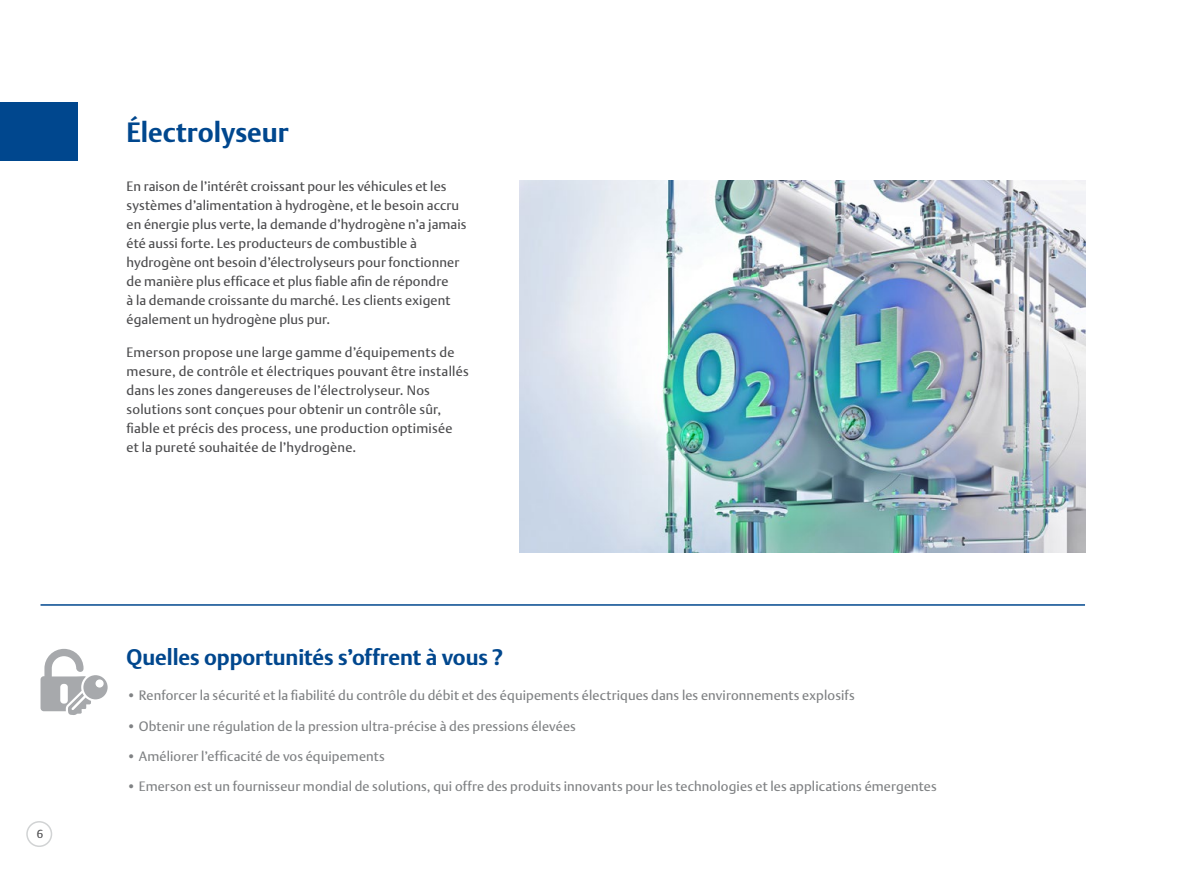
<style>
.page{position:relative;width:1187px;height:893px;background:#fff}
.page>*{position:absolute;margin:0;border:0;box-sizing:border-box;transform-origin:0 0}
.t1{font:700 27.15px "DTL Argo T";color:#00478e}
.SMALLEST{font:700 21.75px "DTL Argo T";letter-spacing:-.005em;color:#00478e}
.t2{font:13.5px/19px "DTL Argo T";letter-spacing:.01em;color:#4c4c4e}
.SMALLEST-2{font:13.5px "DTL Argo T";letter-spacing:.01em;color:#808284}
.t3{font:11.55px "DTL Argo T";color:#4c4c4e}
</style>
<div class="page">
<div style="left:0;top:102px;width:77px;height:58px;background:#00478e"></div>
<img style="left:519px;top:180px;width:565px;height:372px">
<svg style="left:41px;top:649px;width:67px;height:66px"></svg>
<hr style="left:40px;top:604px;width:1044px;height:2px;background:#00478e">
<div style="left:26px;top:821px;width:26px;height:26px;border:2px solid #d1d3d4;border-radius:50%"></div>
<p class="t3" style="left:37px;top:827px;width:8px">6</p>
<p class="t1" style="left:126px;top:116px;width:164px">Électrolyseur</p>
<p class="t2" style="left:126px;top:176px;width:341px">En raison de l’intérêt croissant pour les véhicules et les systèmes d’alimentation à hydrogène, et le besoin accru en énergie plus verte, la demande d’hydrogène n’a jamais été aussi forte. Les producteurs de combustible à hydrogène ont besoin d’électrolyseurs pour fonctionner de manière plus efficace et plus fiable afin de répondre<br>à la demande croissante du marché. Les clients exigent également un hydrogène plus pur.</p>
<p class="t2" style="left:126px;top:342px;width:344px">Emerson propose une large gamme d’équipements de mesure, de contrôle et électriques pouvant être installés dans les zones dangereuses de l’électrolyseur. Nos solutions sont conçues pour obtenir un contrôle sûr, fiable et précis des process, une production optimisée<br>et la pureté souhaitée de l’hydrogène.</p>
<p class="SMALLEST" style="left:126px;top:645px;width:378px">Quelles opportunités s’offrent à vous ?</p>
<p class="SMALLEST-2" style="left:126px;top:688px;width:729px">• Renforcer la sécurité et la fiabilité du contrôle du débit et des équipements électriques dans les environnements explosifs</p>
<p class="SMALLEST-2" style="left:126px;top:718px;width:451px">• Obtenir une régulation de la pression ultra-précise à des pressions élevées</p>
<p class="SMALLEST-2" style="left:126px;top:748px;width:260px">• Améliorer l’efficacité de vos équipements</p>
<p class="SMALLEST-2" style="left:126px;top:778px;width:811px">• Emerson est un fournisseur mondial de solutions, qui offre des produits innovants pour les technologies et les applications émergentes</p>
</div>
